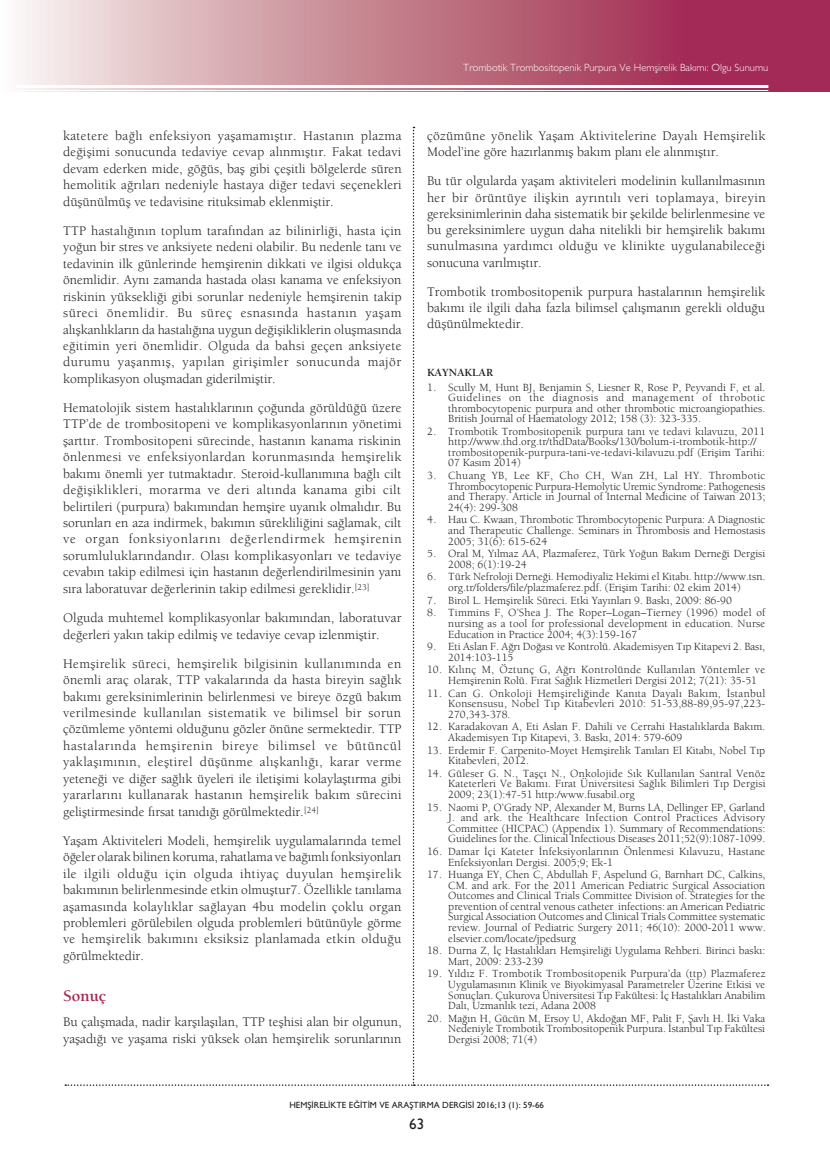
<style>
.page{position:relative;width:830px;height:1149px;background:#fff}
.page>*{position:absolute;margin:0;border:0;box-sizing:border-box;transform-origin:0 0}
.t1{font:16.5px "Berkeley Bold Tr";color:#a32956}
.t2{font:15px "Gill Sans";color:#231f20}
.t3{font:13.5px/16.4px "Berkeley Book Tr";color:#231f20;text-align:justify}
.t4{font:13.5px/16.2px "Berkeley Book Tr";letter-spacing:.02em;color:#231f20}
.t5{font:11.25px/10.5px "Berkeley Book Tr";color:#231f20}
.t6{font:11.25px "Berkeley Bold Tr";color:#231f20}
.t7{font:10.5px "Gill Sans Light Tr";color:#fff}
.t8{font:9px "Gill Sans Normal Tr";color:#231f20}
</style>
<div class="page">
<svg style="left:25px;top:0;width:804px;height:91px;background:#c2798d"></svg>
<hr style="left:16px;top:85px;width:752px;height:3px;background:#fff">
<hr style="left:16px;top:90px;width:752px;height:1px;background:#fff">
<p class="t3" style="left:63px;top:127px;width:340px">katetere bağlı enfeksiyon yaşamamıştır. Hastanın plazma değişimi sonucunda tedaviye cevap alınmıştır. Fakat tedavi devam ederken mide, göğüs, baş gibi çeşitli bölgelerde süren hemolitik ağrıları nedeniyle hastaya diğer tedavi seçenekleri düşünülmüş ve tedavisine rituksimab eklenmiştir.</p>
<p class="t3" style="left:63px;top:222px;width:340px">TTP hastalığının toplum tarafından az bilinirliği, hasta için yoğun bir stres ve anksiyete nedeni olabilir. Bu nedenle tanı ve tedavinin ilk günlerinde hemşirenin dikkati ve ilgisi oldukça önemlidir. Aynı zamanda hastada olası kanama ve enfeksiyon riskinin yüksekliği gibi sorunlar nedeniyle hemşirenin takip süreci önemlidir. Bu süreç esnasında hastanın yaşam alışkanlıkların da hastalığına uygun değişikliklerin oluşmasında eğitimin yeri önemlidir. Olguda da bahsi geçen anksiyete durumu yaşanmış, yapılan girişimler sonucunda majör komplikasyon oluşmadan giderilmiştir.</p>
<p class="t3" style="left:63px;top:399px;width:340px">Hematolojik sistem hastalıklarının çoğunda görüldüğü üzere TTP’de de trombositopeni ve komplikasyonlarının yönetimi şarttır. Trombositopeni sürecinde, hastanın kanama riskinin önlenmesi ve enfeksiyonlardan korunmasında hemşirelik bakımı önemli yer tutmaktadır. Steroid-kullanımına bağlı cilt değişiklikleri, morarma ve deri altında kanama gibi cilt belirtileri (purpura) bakımından hemşire uyanık olmalıdır. Bu sorunları en aza indirmek, bakımın sürekliliğini sağlamak, cilt ve organ fonksiyonlarını değerlendirmek hemşirenin sorumluluklarındandır. Olası komplikasyonları ve tedaviye cevabın takip edilmesi için hastanın değerlendirilmesinin yanı sıra laboratuvar değerlerinin takip edilmesi gereklidir.<sup>[23]</sup></p>
<p class="t3" style="left:63px;top:609px;width:339px">Olguda muhtemel komplikasyonlar bakımından, laboratuvar değerleri yakın takip edilmiş ve tedaviye cevap izlenmiştir.</p>
<p class="t3" style="left:63px;top:655px;width:340px">Hemşirelik süreci, hemşirelik bilgisinin kullanımında en önemli araç olarak, TTP vakalarında da hasta bireyin sağlık bakımı gereksinimlerinin belirlenmesi ve bireye özgü bakım verilmesinde kullanılan sistematik ve bilimsel bir sorun çözümleme yöntemi olduğunu gözler önüne sermektedir. TTP hastalarında hemşirenin bireye bilimsel ve bütüncül yaklaşımının, eleştirel düşünme alışkanlığı, karar verme yeteneği ve diğer sağlık üyeleri ile iletişimi kolaylaştırma gibi yararlarını kullanarak hastanın hemşirelik bakım sürecini geliştirmesinde fırsat tanıdığı görülmektedir.<sup>[24]</sup></p>
<p class="t3" style="left:63px;top:832px;width:340px">Yaşam Aktiviteleri Modeli, hemşirelik uygulamalarında temel öğeler olarak bilinen koruma, rahatlama ve bağımlı fonksiyonları ile ilgili olduğu için olguda ihtiyaç duyulan hemşirelik bakımının belirlenmesinde etkin olmuştur7. Özellikle tanılama aşamasında kolaylıklar sağlayan 4bu modelin çoklu organ problemleri görülebilen olguda problemleri bütünüyle görme ve hemşirelik bakımını eksiksiz planlamada etkin olduğu görülmektedir.</p>
<h1 class="t1" style="left:63px;top:985px;width:45px">Sonuç</h1>
<p class="t3" style="left:63px;top:1013px;width:340px">Bu çalışmada, nadir karşılaşılan, TTP teşhisi alan bir olgunun, yaşadığı ve yaşama riski yüksek olan hemşirelik sorunlarının</p>
<p class="t7" style="left:463px;top:62px;width:306px">Trombotik Trombositopenik Purpura Ve Hemşirelik Bakımı: Olgu Sunumu</p>
<p class="t4" style="left:427px;top:127px;width:340px">çözümüne yönelik Yaşam Aktivitelerine Dayalı Hemşirelik<br>Model’ine göre hazırlanmış bakım planı ele alınmıştır.</p>
<p class="t3" style="left:427px;top:173px;width:340px">Bu tür olgularda yaşam aktiviteleri modelinin kullanılmasının her bir örüntüye ilişkin ayrıntılı veri toplamaya, bireyin gereksinimlerinin daha sistematik bir şekilde belirlenmesine ve bu gereksinimlere uygun daha nitelikli bir hemşirelik bakımı sunulmasına yardımcı olduğu ve klinikte uygulanabileceği sonucuna varılmıştır.</p>
<p class="t3" style="left:427px;top:283px;width:339px">Trombotik trombositopenik purpura hastalarının hemşirelik bakımı ile ilgili daha fazla bilimsel çalışmanın gerekli olduğu düşünülmektedir.</p>
<p class="t6" style="left:427px;top:365px;width:68px">KAYNAKLAR</p>
<p class="t5" style="left:448px;top:381px;width:318px;text-align:justify;text-indent:-21px">1 . Scully M, Hunt BJ, Benjamin S, Liesner R, Rose P, Peyvandi F, et al.<br>Guidelines on the diagnosis and management of throbotic thrombocytopenic purpura and other thrombotic microangiopathies.<br>British Journal of Haematology 2012; 158 (3): 323-335.</p>
<p class="t5" style="left:448px;top:425px;width:318px;text-indent:-21px">2 . Trombotik Trombositopenik purpura tanı ve tedavi kılavuzu, 2011 http://www.thd.org.tr/thdData/Books/130/bolum-i-trombotik-http:// trombositopenik-purpura-tani-ve-tedavi-kilavuzu.pdf (Erişim Tarihi:<br>07 Kasım 2014)</p>
<p class="t5" style="left:448px;top:470px;width:318px;text-align:justify;text-indent:-21px">3 . Chuang YB, Lee KF, Cho CH, Wan ZH, Lal HY. Thrombotic Thrombocytopenic Purpura-Hemolytic Uremic Syndrome: Pathogenesis and Therapy. Article in Journal of Internal Medicine of Taiwan 2013; 24(4): 299-308</p>
<p class="t5" style="left:448px;top:514px;width:318px;text-align:justify;text-indent:-21px">4 . Hau C. Kwaan, Thrombotic Thrombocytopenic Purpura: A Diagnostic and Therapeutic Challenge. Seminars in Thrombosis and Hemostasis 2005; 31(6): 615-624</p>
<p class="t5" style="left:448px;top:548px;width:318px;text-indent:-21px">5 . Oral M, Yılmaz AA, Plazmaferez, Türk Yoğun Bakım Derneği Dergisi<br>2008; 6(1):19-24</p>
<p class="t5" style="left:427px;top:571px;width:340px;text-align:center">6 . Türk Nefroloji Derneği. Hemodiyaliz Hekimi el Kitabı. http://www.tsn. org.tr/folders/file/plazmaferez.pdf. (Erişim Tarihi: 02 ekim 2014)</p>
<p class="t5" style="left:427px;top:593px;width:339px;line-height:12.6px">7 . Birol L. Hemşirelik Süreci. Etki Yayınları 9. Baskı, 2009: 86-90<br>8 . Timmins F, O’Shea J. The Roper–Logan–Tierney (1996) model of</p>
<p class="t5" style="left:448px;top:617px;width:318px">nursing as a tool for professional development in education. Nurse<br>Education in Practice 2004; 4(3):159-167</p>
<p class="t5" style="left:448px;top:641px;width:318px;text-indent:-21px">9 . Eti Aslan F. Ağrı Doğası ve Kontrolü. Akademisyen Tıp Kitapevi 2. Bası,<br>2014:103-115</p>
<p class="t5" style="left:448px;top:664px;width:318px;text-indent:-21px">10 . Kılınç M, Öztunç G, Ağrı Kontrolünde Kullanılan Yöntemler ve<br>Hemşirenin Rolü. Fırat Sağlık Hizmetleri Dergisi 2012; 7(21): 35-51</p>
<p class="t5" style="left:448px;top:687px;width:318px;text-align:justify;text-indent:-21px">11 . Can G. Onkoloji Hemşireliğinde Kanıta Dayalı Bakım, İstanbul Konsensusu, Nobel Tıp Kitabevleri 2010: 51-53,88-89,95-97,223- 270,343-378.</p>
<p class="t5" style="left:448px;top:721px;width:318px;text-indent:-21px">12 . Karadakovan A, Eti Aslan F. Dahili ve Cerrahi Hastalıklarda Bakım.<br>Akademisyen Tıp Kitapevi, 3. Baskı, 2014: 579-609</p>
<p class="t5" style="left:448px;top:744px;width:318px;text-indent:-21px">13 . Erdemir F. Carpenito-Moyet Hemşirelik Tanıları El Kitabı, Nobel Tıp<br>Kitabevleri, 2012.</p>
<p class="t5" style="left:448px;top:767px;width:318px;text-align:justify;text-indent:-21px">14 . Güleser G. N., Taşçı N., Onkolojide Sık Kullanılan Santral Venöz Kateterleri Ve Bakımı. Fırat Üniversitesi Sağlık Bilimleri Tıp Dergisi 2009; 23(1):47-51 http:/www.fusabil.org</p>
<p class="t5" style="left:448px;top:801px;width:318px;text-align:justify;text-indent:-21px">15 . Naomi P, O’Grady NP, Alexander M, Burns LA, Dellinger EP, Garland J. and ark. the Healthcare Infection Control Practices Advisory Committee (HICPAC) (Appendix 1). Summary of Recommendations:<br>Guidelines for the. Clinical Infectious Diseases 2011;52(9):1087-1099.</p>
<p class="t5" style="left:448px;top:845px;width:318px;text-indent:-21px">16 . Damar İçi Kateter İnfeksiyonlarının Önlenmesi Kılavuzu, Hastane<br>Enfeksiyonları Dergisi. 2005;9; Ek-1</p>
<p class="t5" style="left:448px;top:868px;width:318px;text-align:justify;text-indent:-21px">17 . Huanga EY, Chen C, Abdullah F, Aspelund G, Barnhart DC, Calkins, CM. and ark. For the 2011 American Pediatric Surgical Association Outcomes and Clinical Trials Committee Division of. Strategies for the prevention of central venous catheter infections: an American Pediatric Surgical Association Outcomes and Clinical Trials Committee systematic review. Journal of Pediatric Surgery 2011; 46(10): 2000-2011 www. elsevier.com/locate/jpedsurg</p>
<p class="t5" style="left:448px;top:944px;width:318px;text-indent:-21px">18 . Durna Z, İç Hastalıkları Hemşireliği Uygulama Rehberi. Birinci baskı:<br>Mart, 2009: 233-239</p>
<p class="t5" style="left:448px;top:968px;width:319px;text-align:justify;text-indent:-21px">19 . Yıldız F. Trombotik Trombositopenik Purpura’da (ttp) Plazmaferez Uygulamasının Klinik ve Biyokimyasal Parametreler Üzerine Etkisi ve Sonuçları. Çukurova Üniversitesi Tıp Fakültesi: İç Hastalıkları Anabilim Dalı, Uzmanlık tezi, Adana 2008</p>
<p class="t5" style="left:448px;top:1012px;width:318px;text-align:justify;text-indent:-21px">20 . Mağın H, Gücün M, Ersoy U, Akdoğan MF, Palit F, Şavlı H. İki Vaka Nedeniyle Trombotik Trombositopenik Purpura. İstanbul Tıp Fakültesi Dergisi 2008; 71(4)</p>
<p class="t8" style="left:289px;top:1099px;width:256px">HEMŞİRELİKTE EĞİTİM VE ARAŞTIRMA DERGİSİ 2016;13 (1): 59-66</p>
<h2 class="t2" style="left:409px;top:1114px;width:16px">63</h2>
</div>
